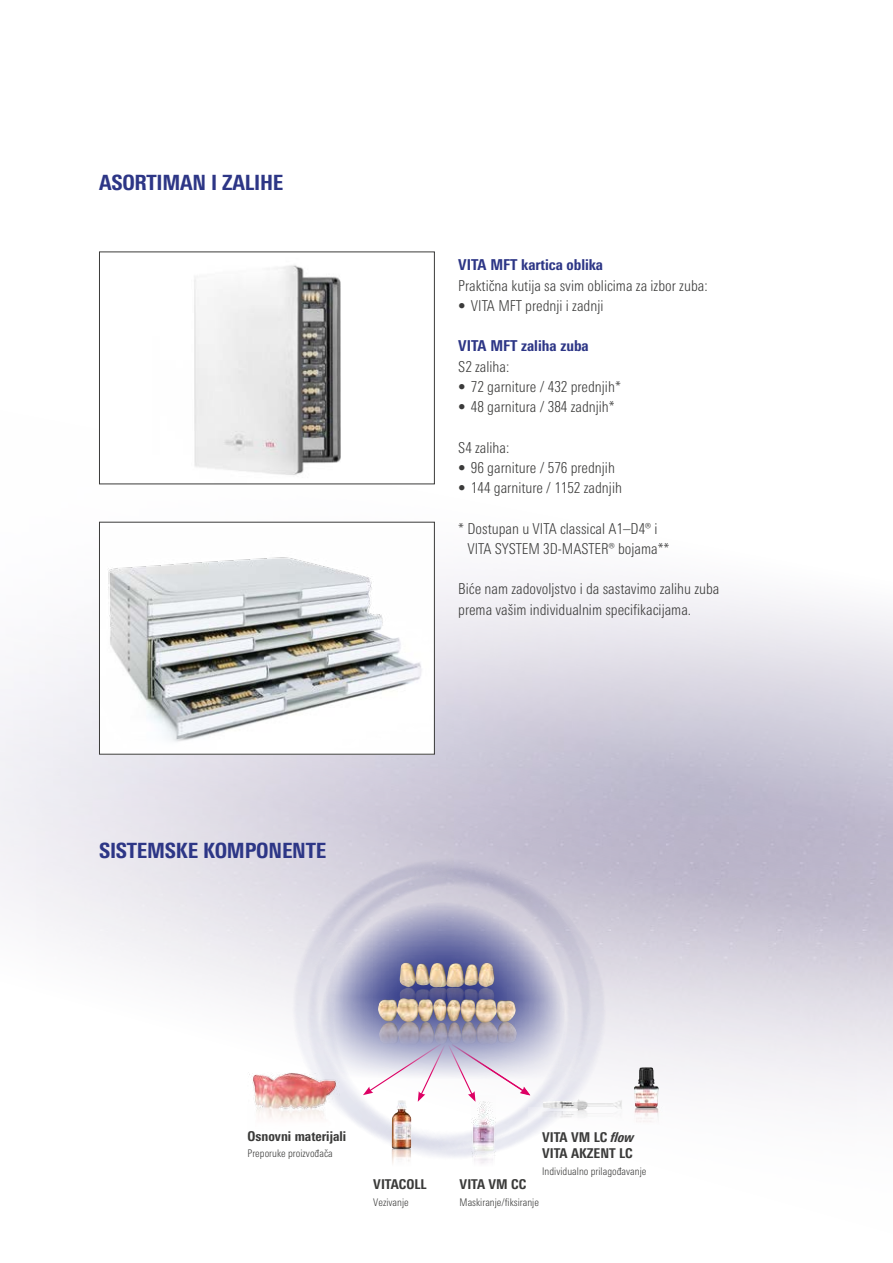
<style>
.page{position:relative;width:893px;height:1263px;background:#fff}
.page>*{position:absolute;margin:0;border:0;box-sizing:border-box;transform-origin:0 0}
.t1{font:800 condensed 21px "Univers Next Pro";letter-spacing:-.01em;color:#2d3686}
.t2{font:300 condensed 15px/20.2px "Univers Next Pro";color:#3b3b3a}
.t3{font:800 condensed 15px "Univers Next Pro";color:#2d3686}
.t4{font:800 condensed 13.5px/16.5px "Univers Next Pro";color:#3b3b3a}
.t5{font:300 condensed 10.5px "Univers Next Pro";color:#3b3b3a}
.s1{font-style:italic}
</style>
<div class="page">
<svg style="left:0;top:484px;width:893px;height:618px"></svg>
<img style="left:194px;top:265px;width:147px;height:210px">
<div style="left:99px;top:252px;width:336px;height:232px;border:1px solid #3b3b3a"></div>
<div style="left:99px;top:522px;width:335px;height:232px;background:#fff"></div>
<img style="left:108px;top:557px;width:314px;height:185px">
<div style="left:99px;top:522px;width:336px;height:232px;border:1px solid #3b3b3a"></div>
<img style="left:657px;top:801px;width:14px;height:301px">
<img style="left:221px;top:792px;width:436px;height:365px">
<svg style="left:363px;top:1042px;width:167px;height:60px"></svg>
<img style="left:392px;top:1100px;width:19px;height:47px">
<img style="left:392px;top:1147px;width:19px;height:17px">
<img style="left:471px;top:1095px;width:25px;height:53px">
<img style="left:462px;top:1148px;width:48px;height:16px">
<img style="left:543px;top:1098px;width:79px;height:9px">
<img style="left:528px;top:1107px;width:105px;height:26px">
<img style="left:379px;top:1021px;width:138px;height:25px">
<img style="left:378px;top:998px;width:119px;height:25px">
<img style="left:248px;top:1072px;width:91px;height:62px">
<img style="left:400px;top:962px;width:94px;height:50px">
<img style="left:634px;top:1067px;width:25px;height:39px">
<img style="left:633px;top:1106px;width:26px;height:46px">
<h1 class="t1" style="left:99px;top:170px;width:186px">ASORTIMAN I ZALIHE</h1>
<h1 class="t1" style="left:99px;top:837px;width:229px">SISTEMSKE KOMPONENTE</h1>
<p class="t3" style="left:458px;top:256px;width:146px">VITA MFT kartica oblika</p>
<p class="t2" style="left:458px;top:275px;width:251px">Praktična kutija sa svim oblicima za izbor zuba:</p>
<p class="t2" style="left:458px;top:295px;width:147px">• VITA MFT prednji i zadnji</p>
<p class="t3" style="left:458px;top:337px;width:132px">VITA MFT zaliha zuba</p>
<p class="t2" style="left:458px;top:356px;width:53px">S2 zaliha:</p>
<p class="t2" style="left:458px;top:376px;width:164px">• 72 garniture / 432 prednjih*</p>
<p class="t2" style="left:458px;top:396px;width:158px">• 48 garnitura / 384 zadnjih*</p>
<p class="t2" style="left:458px;top:437px;width:53px">S4 zaliha:</p>
<p class="t2" style="left:458px;top:457px;width:158px">• 96 garniture / 576 prednjih</p>
<p class="t2" style="left:458px;top:477px;width:165px">• 144 garniture / 1152 zadnjih</p>
<p class="t2" style="left:467px;top:518px;width:204px;text-indent:-9px">* Dostupan u VITA classical A1–D4® i<br>VITA SYSTEM 3D-MASTER® bojama**</p>
<p class="t2" style="left:458px;top:579px;width:263px">Biće nam zadovoljstvo i da sastavimo zalihu zuba prema vašim individualnim specifikacijama.</p>
<p class="t4" style="left:248px;top:1128px;width:100px">Osnovni materijali</p>
<p class="t5" style="left:248px;top:1147px;width:87px">Preporuke proizvođača</p>
<p class="t4" style="left:373px;top:1176px;width:55px">VITACOLL</p>
<p class="t5" style="left:373px;top:1196px;width:37px">Vezivanje</p>
<p class="t4" style="left:542px;top:1129px;width:94px">VITA VM LC <span class="s1">flow<br></span>VITA AKZENT LC</p>
<p class="t5" style="left:542px;top:1165px;width:106px">Individualno prilagođavanje</p>
<p class="t4" style="left:460px;top:1176px;width:68px">VITA VM CC</p>
<p class="t5" style="left:460px;top:1196px;width:81px">Maskiranje/fiksiranje</p>
</div>
